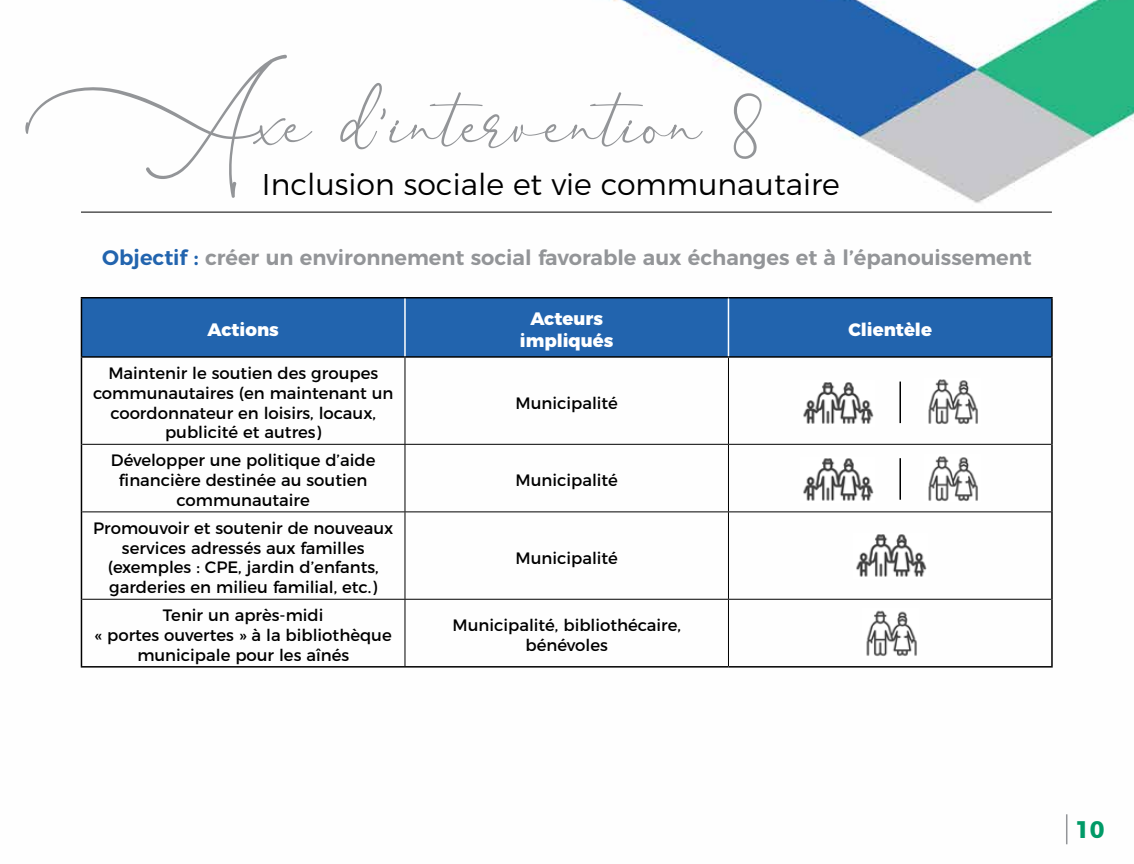
<style>
.page{position:relative;width:1134px;height:864px;background:#fff}
.page>*{position:absolute;margin:0;border:0;box-sizing:border-box;transform-origin:0 0}
.t1{font:90px "Asmelina Harley";color:#939598}
.t2{font:300 30px "Montserrat";color:#000}
.t3{font:700 24px "Montserrat";color:#009a67}
.t4{font:600 21px "Montserrat";color:#939598}
.t5{font:800 18px/21.6px "Montserrat";color:#fff;text-align:center}
.t6{font:16.5px/19.8px "Montserrat";color:#000;text-align:center}
.s1{color:#2264ae}
</style>
<div class="page">
<img style="left:80px;top:0;width:1054px;height:845px">
<hr style="left:1066px;top:814px;width:1px;height:30px;background:#939598">
<hr style="left:81px;top:212px;width:971px;height:1px;background:#000">
<div style="left:82px;top:298px;width:969px;height:58px;background:#2264ae"></div>
<hr style="left:81px;top:297px;width:324px;height:1px;background:#000">
<hr style="left:81px;top:298px;width:1px;height:58px;background:#000">
<hr style="left:405px;top:297px;width:323px;height:1px;background:#000">
<hr style="left:728px;top:297px;width:325px;height:1px;background:#000">
<hr style="left:1051px;top:298px;width:2px;height:58px;background:#000">
<hr style="left:81px;top:356px;width:324px;height:2px;background:#000">
<hr style="left:81px;top:358px;width:1px;height:86px;background:#000">
<hr style="left:405px;top:356px;width:323px;height:2px;background:#000">
<hr style="left:728px;top:356px;width:325px;height:2px;background:#000">
<hr style="left:1051px;top:358px;width:2px;height:86px;background:#000">
<hr style="left:81px;top:444px;width:1px;height:68px;background:#000">
<hr style="left:1051px;top:444px;width:2px;height:68px;background:#000">
<hr style="left:81px;top:512px;width:1px;height:87px;background:#000">
<hr style="left:1051px;top:512px;width:2px;height:87px;background:#000">
<hr style="left:81px;top:599px;width:1px;height:67px;background:#000">
<hr style="left:1051px;top:599px;width:2px;height:67px;background:#000">
<hr style="left:404px;top:298px;width:2px;height:58px;background:#fff">
<hr style="left:728px;top:298px;width:1px;height:58px;background:#fff">
<hr style="left:405px;top:358px;width:1px;height:86px;background:#000">
<hr style="left:728px;top:358px;width:1px;height:86px;background:#000">
<hr style="left:82px;top:444px;width:323px;height:1px;background:#000">
<hr style="left:405px;top:444px;width:323px;height:1px;background:#000">
<hr style="left:405px;top:445px;width:1px;height:67px;background:#000">
<hr style="left:728px;top:444px;width:323px;height:1px;background:#000">
<hr style="left:728px;top:445px;width:1px;height:67px;background:#000">
<hr style="left:82px;top:512px;width:323px;height:1px;background:#000">
<hr style="left:405px;top:512px;width:323px;height:1px;background:#000">
<hr style="left:405px;top:512px;width:1px;height:87px;background:#000">
<hr style="left:728px;top:512px;width:323px;height:1px;background:#000">
<hr style="left:728px;top:512px;width:1px;height:87px;background:#000">
<hr style="left:82px;top:599px;width:323px;height:1px;background:#000">
<hr style="left:405px;top:599px;width:323px;height:1px;background:#000">
<hr style="left:405px;top:600px;width:1px;height:66px;background:#000">
<hr style="left:728px;top:599px;width:323px;height:1px;background:#000">
<hr style="left:728px;top:600px;width:1px;height:66px;background:#000">
<hr style="left:81px;top:666px;width:324px;height:2px;background:#000">
<hr style="left:405px;top:666px;width:323px;height:2px;background:#000">
<hr style="left:728px;top:666px;width:325px;height:2px;background:#000">
<img style="left:800px;top:381px;width:75px;height:45px">
<img style="left:925px;top:378px;width:55px;height:47px">
<hr style="left:899px;top:382px;width:2px;height:41px;background:#000">
<img style="left:800px;top:457px;width:75px;height:46px">
<img style="left:925px;top:455px;width:55px;height:47px">
<hr style="left:899px;top:458px;width:2px;height:42px;background:#000">
<img style="left:853px;top:533px;width:75px;height:46px">
<img style="left:863px;top:608px;width:56px;height:49px">
<h1 class="t1" style="left:27px;top:74px;width:738px">Axe d’intervention 8</h1>
<h2 class="t2" style="left:262px;top:161px;width:579px">Inclusion sociale et vie communautaire</h2>
<p class="t4" style="left:102px;top:240px;width:931px"><span class="s1">Objectif :</span> créer un environnement social favorable aux échanges et à l’épanouissement</p>
<p class="t5" style="left:208px;top:317px;width:73px">Actions</p>
<p class="t5" style="left:520px;top:307px;width:95px">Acteurs impliqués</p>
<p class="t5" style="left:848px;top:317px;width:85px">Clientèle</p>
<p class="t6" style="left:93px;top:362px;width:302px">Maintenir le soutien des groupes communautaires (en maintenant un coordonnateur en loisirs, locaux, publicité et autres)</p>
<p class="t6" style="left:516px;top:392px;width:104px">Municipalité</p>
<p class="t6" style="left:111px;top:449px;width:266px">Développer une politique d’aide financière destinée au soutien communautaire</p>
<p class="t6" style="left:93px;top:517px;width:302px">Promouvoir et soutenir de nouveaux services adressés aux familles (exemples : CPE, jardin d’enfants, garderies en milieu familial, etc.)</p>
<p class="t6" style="left:516px;top:469px;width:104px">Municipalité</p>
<p class="t6" style="left:516px;top:546px;width:104px">Municipalité</p>
<p class="t6" style="left:95px;top:604px;width:299px">Tenir un après‐midi<br>« portes ouvertes » à la bibliothèque municipale pour les aînés</p>
<p class="t6" style="left:453px;top:614px;width:230px">Municipalité, bibliothécaire, bénévoles</p>
<h3 class="t3" style="left:1075px;top:809px;width:31px">10</h3>
</div>
